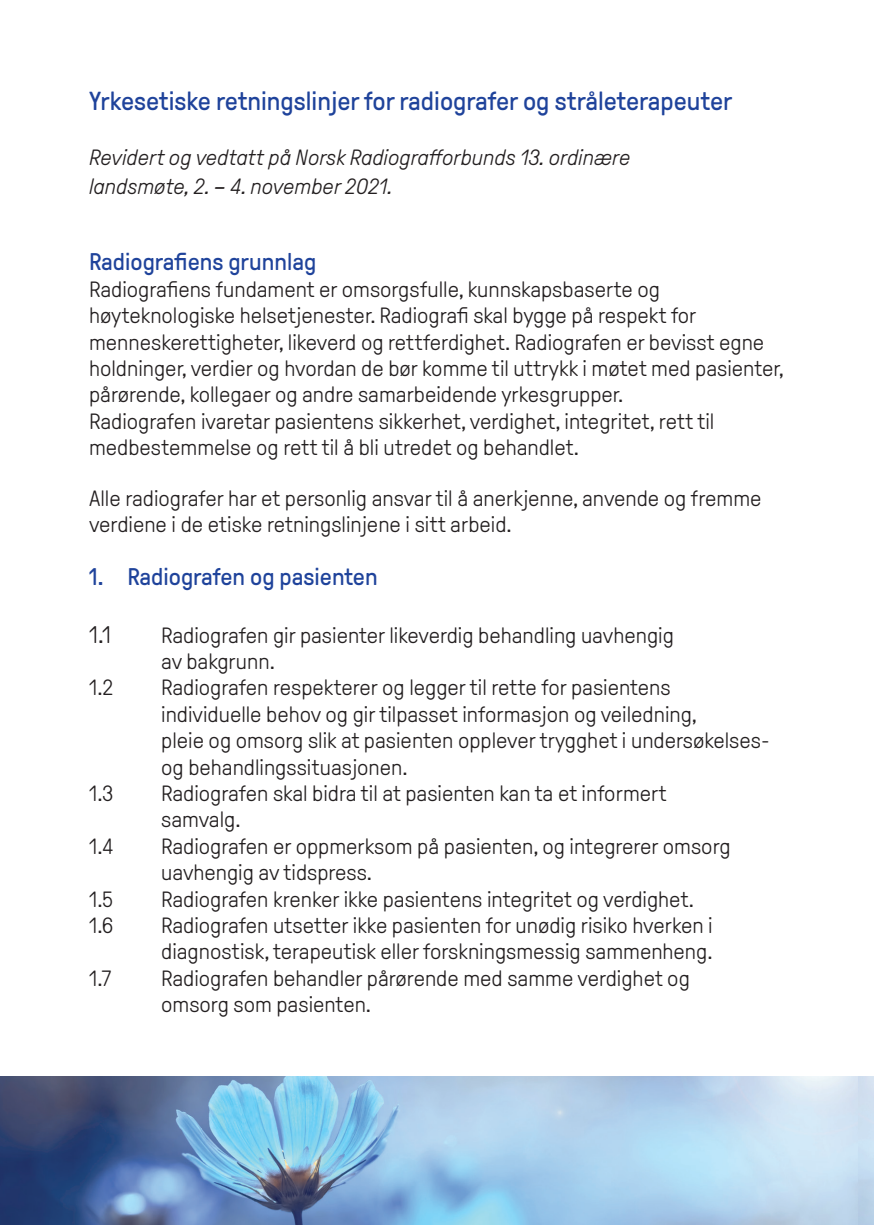
<style>
.page{position:relative;width:874px;height:1225px;background:#fff}
.page>*{position:absolute;margin:0;border:0;box-sizing:border-box;transform-origin:0 0}
.t1{font:26px "GT Pressura";color:#1f439b}
.t2{font:24px "GT Pressura";color:#1f439b}
.t3{font:300 24px "GT Pressura";color:#231f20}
.t4{font:300 22px/26.4px "GT Pressura";color:#231f20}
.t5{font:italic 300 22px/28.8px "GT Pressura";color:#231f20}
</style>
<div class="page">
<img style="left:0;top:1076px;width:857px;height:149px">
<p class="t1" style="left:89px;top:87px;width:644px">Yrkesetiske retningslinjer for radiografer og stråleterapeuter</p>
<p class="t5" style="left:89px;top:143px;width:542px">Revidert og vedtatt på Norsk Radiografforbunds 13. ordinære landsmøte, 2. – 4. november 2021.</p>
<p class="t2" style="left:89px;top:249px;width:229px">Radiografiens grunnlag</p>
<p class="t4" style="left:89px;top:276px;width:696px">Radiografiens fundament er omsorgsfulle, kunnskapsbaserte og høyteknologiske helsetjenester. Radiografi skal bygge på respekt for menneskerettigheter, likeverd og rettferdighet. Radiografen er bevisst egne holdninger, verdier og hvordan de bør komme til uttrykk i møtet med pasienter, pårørende, kollegaer og andre samarbeidende yrkesgrupper.<br>Radiografen ivaretar pasientens sikkerhet, verdighet, integritet, rett til medbestemmelse og rett til å bli utredet og behandlet.</p>
<p class="t4" style="left:89px;top:485px;width:673px">Alle radiografer har et personlig ansvar til å anerkjenne, anvende og fremme verdiene i de etiske retningslinjene i sitt arbeid.</p>
<p class="t2" style="left:89px;top:564px;width:290px">1. Radiografen og pasienten</p>
<p class="t3" style="left:89px;top:621px;width:23px">1.1</p>
<p class="t4" style="left:161px;top:622px;width:514px">Radiografen gir pasienter likeverdig behandling uavhengig av bakgrunn.</p>
<p class="t4" style="left:89px;top:675px;width:26px">1.2</p>
<p class="t4" style="left:161px;top:675px;width:609px">Radiografen respekterer og legger til rette for pasientens individuelle behov og gir tilpasset informasjon og veiledning,<br>pleie og omsorg slik at pasienten opplever trygghet i undersøkelses&shy;og behandlingssituasjonen.</p>
<p class="t4" style="left:89px;top:780px;width:26px">1.3</p>
<p class="t4" style="left:161px;top:780px;width:507px">Radiografen skal bidra til at pasienten kan ta et informert samvalg.</p>
<p class="t4" style="left:89px;top:833px;width:26px">1.4</p>
<p class="t4" style="left:161px;top:833px;width:570px">Radiografen er oppmerksom på pasienten, og integrerer omsorg uavhengig av tidspress.</p>
<p class="t4" style="left:89px;top:886px;width:25px">1.5</p>
<p class="t4" style="left:161px;top:886px;width:534px">Radiografen krenker ikke pasientens integritet og verdighet.</p>
<p class="t4" style="left:89px;top:912px;width:26px">1.6</p>
<p class="t4" style="left:161px;top:912px;width:553px">Radiografen utsetter ikke pasienten for unødig risiko hverken i diagnostisk, terapeutisk eller forskningsmessig sammenheng.</p>
<p class="t4" style="left:89px;top:965px;width:24px">1.7</p>
<p class="t4" style="left:161px;top:965px;width:530px">Radiografen behandler pårørende med samme verdighet og omsorg som pasienten.</p>
</div>
